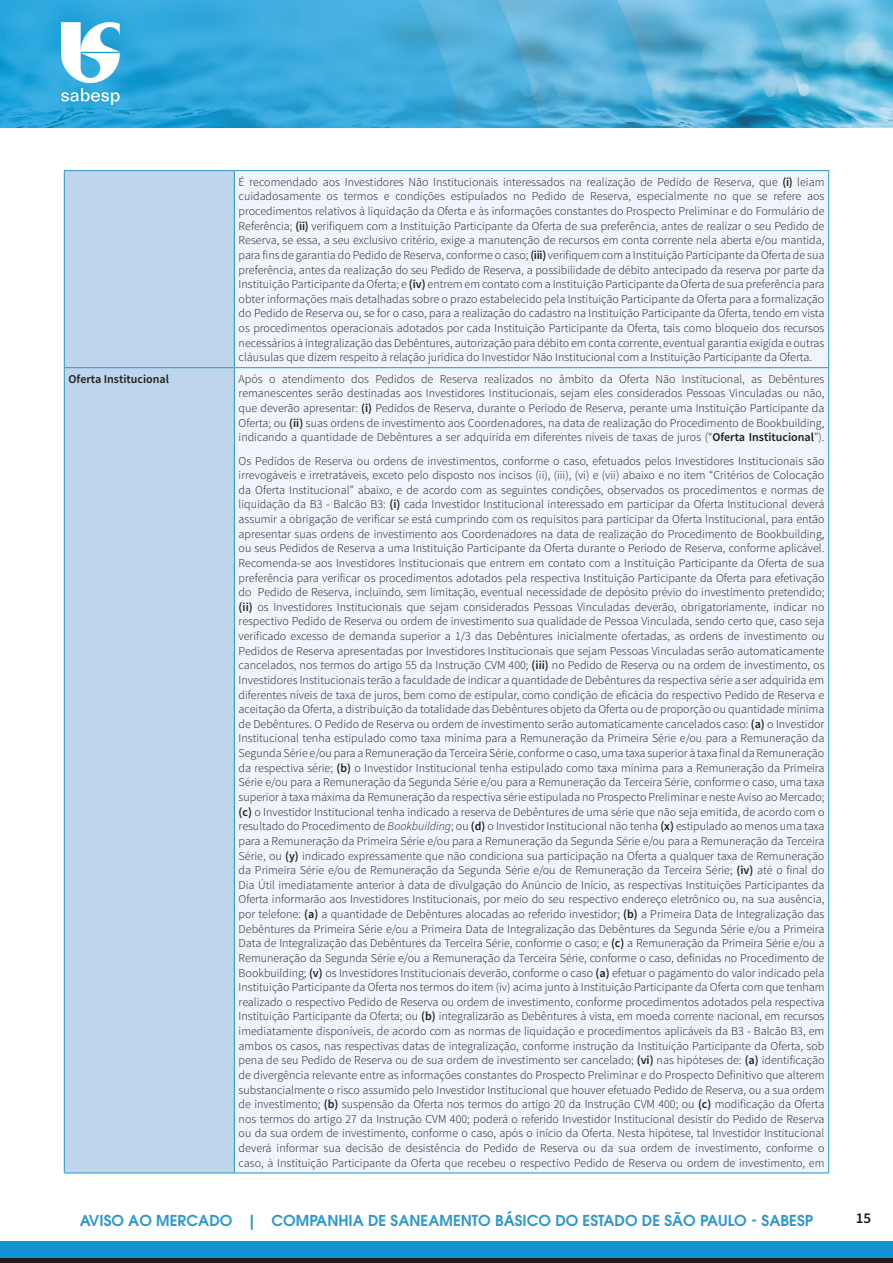
<style>
.page{position:relative;width:893px;height:1263px;background:#fff}
.page>*{position:absolute;margin:0;border:0;box-sizing:border-box;transform-origin:0 0}
.t1{font:600 15px "ITC Avant Garde Pro";color:#3198cc}
.t2{font:600 15px "Source Sans Pro";color:#1d1d1b}
.t3{font:300 12px/14.7px "Source Sans Pro";color:#1d1d1b;text-align:justify}
.t4{font:600 12px "Source Sans Pro";color:#1d1d1b}
.s1{font-weight:600}
.s2{font-style:italic}
</style>
<div class="page">
<img style="left:0;top:0;width:893px;height:127px">
<div style="left:0;top:1242px;width:893px;height:21px;background:#1192d1"></div>
<div style="left:0;top:1258px;width:893px;height:5px;background:#1d1d1b"></div>
<div style="left:65px;top:171px;width:169px;height:1001px;background:#bed5ec"></div>
<div style="left:235px;top:171px;width:593px;height:1001px;background:#eff5fb"></div>
<hr style="left:64px;top:171px;width:1px;height:196px;background:#3198cc">
<hr style="left:234px;top:171px;width:1px;height:196px;background:#3198cc">
<hr style="left:828px;top:171px;width:1px;height:196px;background:#3198cc">
<hr style="left:64px;top:368px;width:1px;height:804px;background:#3198cc">
<hr style="left:234px;top:368px;width:1px;height:804px;background:#3198cc">
<hr style="left:828px;top:368px;width:1px;height:804px;background:#3198cc">
<hr style="left:64px;top:170px;width:170px;height:1px;background:#3198cc">
<hr style="left:234px;top:170px;width:595px;height:1px;background:#3198cc">
<hr style="left:64px;top:367px;width:170px;height:1px;background:#3198cc">
<hr style="left:234px;top:367px;width:595px;height:1px;background:#3198cc">
<hr style="left:64px;top:1172px;width:170px;height:1px;background:#3198cc">
<hr style="left:234px;top:1172px;width:595px;height:1px;background:#3198cc">
<p class="t3" style="left:239px;top:174px;width:587px">É recomendado aos Investidores Não Institucionais interessados na realização de Pedido de Reserva, que <span class="s1">(i)</span> leiam cuidadosamente os termos e condições estipulados no Pedido de Reserva, especialmente no que se refere aos procedimentos relativos à liquidação da Oferta e às informações constantes do Prospecto Preliminar e do Formulário de Referência; <span class="s1">(ii)</span> verifiquem com a Instituição Participante da Oferta de sua preferência, antes de realizar o seu Pedido de Reserva, se essa, a seu exclusivo critério, exige a manutenção de recursos em conta corrente nela aberta e/ou mantida, para fins de garantia do Pedido de Reserva, conforme o caso; <span class="s1">(iii)</span> verifiquem com a Instituição Participante da Oferta de sua preferência, antes da realização do seu Pedido de Reserva, a possibilidade de débito antecipado da reserva por parte da Instituição Participante da Oferta; e <span class="s1">(iv)</span> entrem em contato com a Instituição Participante da Oferta de sua preferência para obter informações mais detalhadas sobre o prazo estabelecido pela Instituição Participante da Oferta para a formalização do Pedido de Reserva ou, se for o caso, para a realização do cadastro na Instituição Participante da Oferta, tendo em vista os procedimentos operacionais adotados por cada Instituição Participante da Oferta, tais como bloqueio dos recursos necessários à integralização das Debêntures, autorização para débito em conta corrente, eventual garantia exigida e outras cláusulas que dizem respeito à relação jurídica do Investidor Não Institucional com a Instituição Participante da Oferta.</p>
<p class="t4" style="left:69px;top:371px;width:102px">Oferta Institucional</p>
<p class="t3" style="left:239px;top:372px;width:587px">Após o atendimento dos Pedidos de Reserva realizados no âmbito da Oferta Não Institucional, as Debêntures remanescentes serão destinadas aos Investidores Institucionais, sejam eles considerados Pessoas Vinculadas ou não, que deverão apresentar: <span class="s1">(i)</span> Pedidos de Reserva, durante o Período de Reserva, perante uma Instituição Participante da Oferta; ou <span class="s1">(ii)</span> suas ordens de investimento aos Coordenadores, na data de realização do Procedimento de Bookbuilding, indicando a quantidade de Debêntures a ser adquirida em diferentes níveis de taxas de juros (“<span class="s1">Oferta Institucional</span>”).</p>
<p class="t3" style="left:239px;top:453px;width:587px">Os Pedidos de Reserva ou ordens de investimentos, conforme o caso, efetuados pelos Investidores Institucionais são irrevogáveis e irretratáveis, exceto pelo disposto nos incisos (ii), (iii), (vi) e (vii) abaixo e no item “Critérios de Colocação da Oferta Institucional” abaixo, e de acordo com as seguintes condições, observados os procedimentos e normas de liquidação da B3 - Balcão B3: <span class="s1">(i)</span> cada Investidor Institucional interessado em participar da Oferta Institucional deverá assumir a obrigação de verificar se está cumprindo com os requisitos para participar da Oferta Institucional, para então apresentar suas ordens de investimento aos Coordenadores na data de realização do Procedimento de Bookbuilding, ou seus Pedidos de Reserva a uma Instituição Participante da Oferta durante o Período de Reserva, conforme aplicável.<br>Recomenda-se aos Investidores Institucionais que entrem em contato com a Instituição Participante da Oferta de sua preferência para verificar os procedimentos adotados pela respectiva Instituição Participante da Oferta para efetivação do Pedido de Reserva, incluindo, sem limitação, eventual necessidade de depósito prévio do investimento pretendido; <span class="s1">(ii)</span> os Investidores Institucionais que sejam considerados Pessoas Vinculadas deverão, obrigatoriamente, indicar no respectivo Pedido de Reserva ou ordem de investimento sua qualidade de Pessoa Vinculada, sendo certo que, caso seja verificado excesso de demanda superior a 1/3 das Debêntures inicialmente ofertadas, as ordens de investimento ou Pedidos de Reserva apresentadas por Investidores Institucionais que sejam Pessoas Vinculadas serão automaticamente cancelados, nos termos do artigo 55 da Instrução CVM 400; <span class="s1">(iii)</span> no Pedido de Reserva ou na ordem de investimento, os Investidores Institucionais terão a faculdade de indicar a quantidade de Debêntures da respectiva série a ser adquirida em diferentes níveis de taxa de juros, bem como de estipular, como condição de eficácia do respectivo Pedido de Reserva e aceitação da Oferta, a distribuição da totalidade das Debêntures objeto da Oferta ou de proporção ou quantidade mínima de Debêntures. O Pedido de Reserva ou ordem de investimento serão automaticamente cancelados caso: <span class="s1">(a)</span> o Investidor Institucional tenha estipulado como taxa mínima para a Remuneração da Primeira Série e/ou para a Remuneração da Segunda Série e/ou para a Remuneração da Terceira Série, conforme o caso, uma taxa superior à taxa final da Remuneração da respectiva série; <span class="s1">(b)</span> o Investidor Institucional tenha estipulado como taxa mínima para a Remuneração da Primeira Série e/ou para a Remuneração da Segunda Série e/ou para a Remuneração da Terceira Série, conforme o caso, uma taxa superior à taxa máxima da Remuneração da respectiva série estipulada no Prospecto Preliminar e neste Aviso ao Mercado; <span class="s1">(c)</span> o Investidor Institucional tenha indicado a reserva de Debêntures de uma série que não seja emitida, de acordo com o resultado do Procedimento de <span class="s2">Bookbuilding</span>; ou <span class="s1">(d)</span> o Investidor Institucional não tenha <span class="s1">(x)</span> estipulado ao menos uma taxa para a Remuneração da Primeira Série e/ou para a Remuneração da Segunda Série e/ou para a Remuneração da Terceira Série, ou <span class="s1">(y)</span> indicado expressamente que não condiciona sua participação na Oferta a qualquer taxa de Remuneração da Primeira Série e/ou de Remuneração da Segunda Série e/ou de Remuneração da Terceira Série; <span class="s1">(iv)</span> até o final do Dia Útil imediatamente anterior à data de divulgação do Anúncio de Início, as respectivas Instituições Participantes da Oferta informarão aos Investidores Institucionais, por meio do seu respectivo endereço eletrônico ou, na sua ausência, por telefone: <span class="s1">(a)</span> a quantidade de Debêntures alocadas ao referido investidor; <span class="s1">(b)</span> a Primeira Data de Integralização das Debêntures da Primeira Série e/ou a Primeira Data de Integralização das Debêntures da Segunda Série e/ou a Primeira Data de Integralização das Debêntures da Terceira Série, conforme o caso; e <span class="s1">(c)</span> a Remuneração da Primeira Série e/ou a Remuneração da Segunda Série e/ou a Remuneração da Terceira Série, conforme o caso, definidas no Procedimento de Bookbuilding; <span class="s1">(v)</span> os Investidores Institucionais deverão, conforme o caso <span class="s1">(a)</span> efetuar o pagamento do valor indicado pela Instituição Participante da Oferta nos termos do item (iv) acima junto à Instituição Participante da Oferta com que tenham realizado o respectivo Pedido de Reserva ou ordem de investimento, conforme procedimentos adotados pela respectiva Instituição Participante da Oferta; ou <span class="s1">(b)</span> integralizarão as Debêntures à vista, em moeda corrente nacional, em recursos imediatamente disponíveis, de acordo com as normas de liquidação e procedimentos aplicáveis da B3 - Balcão B3, em ambos os casos, nas respectivas datas de integralização, conforme instrução da Instituição Participante da Oferta, sob pena de seu Pedido de Reserva ou de sua ordem de investimento ser cancelado; <span class="s1">(vi)</span> nas hipóteses de: <span class="s1">(a)</span> identificação de divergência relevante entre as informações constantes do Prospecto Preliminar e do Prospecto Definitivo que alterem substancialmente o risco assumido pelo Investidor Institucional que houver efetuado Pedido de Reserva, ou a sua ordem de investimento; <span class="s1">(b)</span> suspensão da Oferta nos termos do artigo 20 da Instrução CVM 400; ou <span class="s1">(c)</span> modificação da Oferta nos termos do artigo 27 da Instrução CVM 400; poderá o referido Investidor Institucional desistir do Pedido de Reserva ou da sua ordem de investimento, conforme o caso, após o início da Oferta. Nesta hipótese, tal Investidor Institucional deverá informar sua decisão de desistência do Pedido de Reserva ou da sua ordem de investimento, conforme o caso, à Instituição Participante da Oferta que recebeu o respectivo Pedido de Reserva ou ordem de investimento, em</p>
<p class="t1" style="left:80px;top:1210px;width:735px">AVISO AO MERCADO | COMPANHIA DE SANEAMENTO BÁSICO DO ESTADO DE SÃO PAULO - SABESP</p>
<p class="t2" style="left:856px;top:1208px;width:17px">15</p>
</div>
